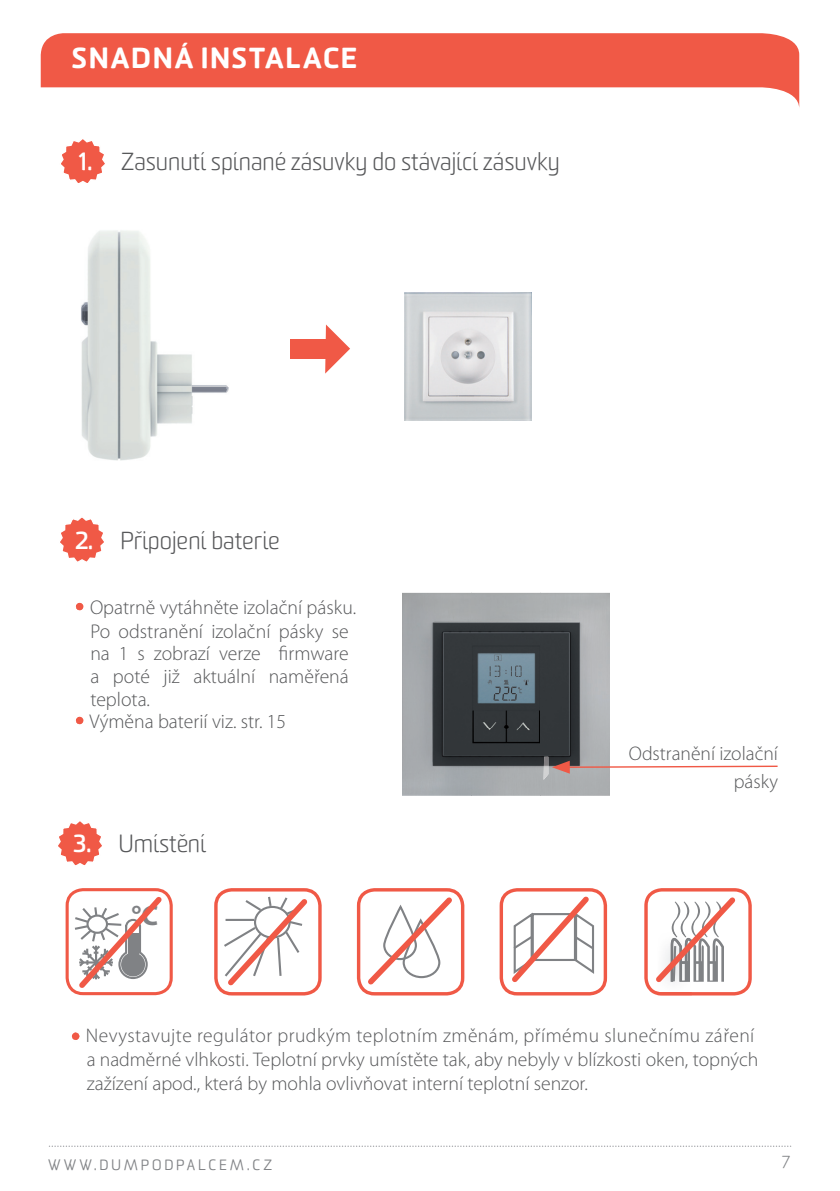
<style>
.page{position:relative;width:840px;height:1191px;background:#fff}
.page>*{position:absolute;margin:0;border:0;box-sizing:border-box;transform-origin:0 0}
.t1{font:900 28.2px "Sommet Rounded";letter-spacing:.06em;color:#fff}
.t2{font:700 28.2px "Myriad Pro";color:#808285}
.t3{font:300 24px "Sommet Rounded";color:#57585a}
.t4{font:300 20px/22.8px "Myriad Pro";color:#57585a;text-align:justify}
.t5{font:300 19.8px/23.6px "Myriad Pro";color:#57585a}
.t6{font:300 19.8px "Sommet Rounded";letter-spacing:.14em;color:#808285}
.t7{font:300 17px "Sommet Rounded";color:#808285}
.s1{font-weight:700;color:#fff}
</style>
<div class="page">
<svg style="left:41px;top:33px;width:757px;height:70px;fill:#f05946"></svg>
<svg style="left:49px;top:1145px;width:740px;height:2px"></svg>
<svg style="left:61px;top:139px;width:44px;height:44px"></svg>
<svg style="left:60px;top:517px;width:44px;height:45px"></svg>
<svg style="left:58px;top:821px;width:44px;height:45px"></svg>
<div style="left:357px;top:888px;width:107px;height:107px;border:3px solid #f05946;border-radius:16px"></div>
<svg style="left:362px;top:892px;width:95px;height:97px"></svg>
<div style="left:214px;top:888px;width:107px;height:107px;border:3px solid #f05946;border-radius:16px"></div>
<svg style="left:221px;top:894px;width:87px;height:96px"></svg>
<div style="left:499px;top:888px;width:107px;height:107px;border:3px solid #f05946;border-radius:16px"></div>
<svg style="left:506px;top:891px;width:89px;height:91px"></svg>
<svg style="left:644px;top:888px;width:107px;height:107px"></svg>
<div style="left:66px;top:888px;width:107px;height:107px;border:3px solid #f05946;border-radius:16px"></div>
<svg style="left:69px;top:891px;width:98px;height:149px"></svg>
<svg style="left:75px;top:602px;width:9px;height:9px"></svg>
<svg style="left:75px;top:716px;width:9px;height:9px"></svg>
<img style="left:402px;top:593px;width:207px;height:202px">
<img style="left:543px;top:756px;width:5px;height:24px">
<svg style="left:551px;top:760px;width:227px;height:13px"></svg>
<img style="left:81px;top:230px;width:148px;height:231px">
<img style="left:404px;top:292px;width:127px;height:128px">
<div style="left:289px;top:339px;width:41px;height:20px;background:#f05946"></div>
<svg style="left:325px;top:324px;width:25px;height:49px"></svg>
<h1 class="t1" style="left:72px;top:47px;width:287px">SNADNÁ INSTALACE</h1>
<p class="t3" style="left:78px;top:152px;width:483px"><span class="s1">1.</span> Zasunutí spínané zásuvky do stávající zásuvky</p>
<p class="t3" style="left:75px;top:530px;width:206px"><span class="s1">2.</span> Připojení baterie</p>
<p class="t4" style="left:90px;top:598px;width:267px">Opatrně vytáhněte izolační pásku.</p>
<p class="t4" style="left:90px;top:621px;width:260px">Po odstranění izolační pásky se na 1 s zobrazí verze firmware a poté již aktuální naměřená teplota.</p>
<p class="t4" style="left:90px;top:711px;width:198px">Výměna baterií viz. str. 15</p>
<p class="t3" style="left:73px;top:834px;width:134px"><span class="s1">3.</span> Umístění</p>
<h1 class="t2" style="left:131px;top:905px;width:28px">°C</h1>
<p class="t5" style="left:628px;top:740px;width:151px;line-height:28.2px;text-align:right">Odstranění izolační pásky</p>
<p class="t5" style="left:86px;top:1025px;width:673px">Nevystavujte regulátor prudkým teplotním změnám, přímému slunečnímu záření a nadměrné vlhkosti. Teplotní prvky umístěte tak, aby nebyly v blízkosti oken, topných zažízení apod., která by mohla ovlivňovat interní teplotní senzor.</p>
<p class="t6" style="left:48px;top:1155px;width:225px">WWW.DUMPODPALCEM.CZ</p>
<p class="t7" style="left:781px;top:1155px;width:10px">7</p>
</div>
